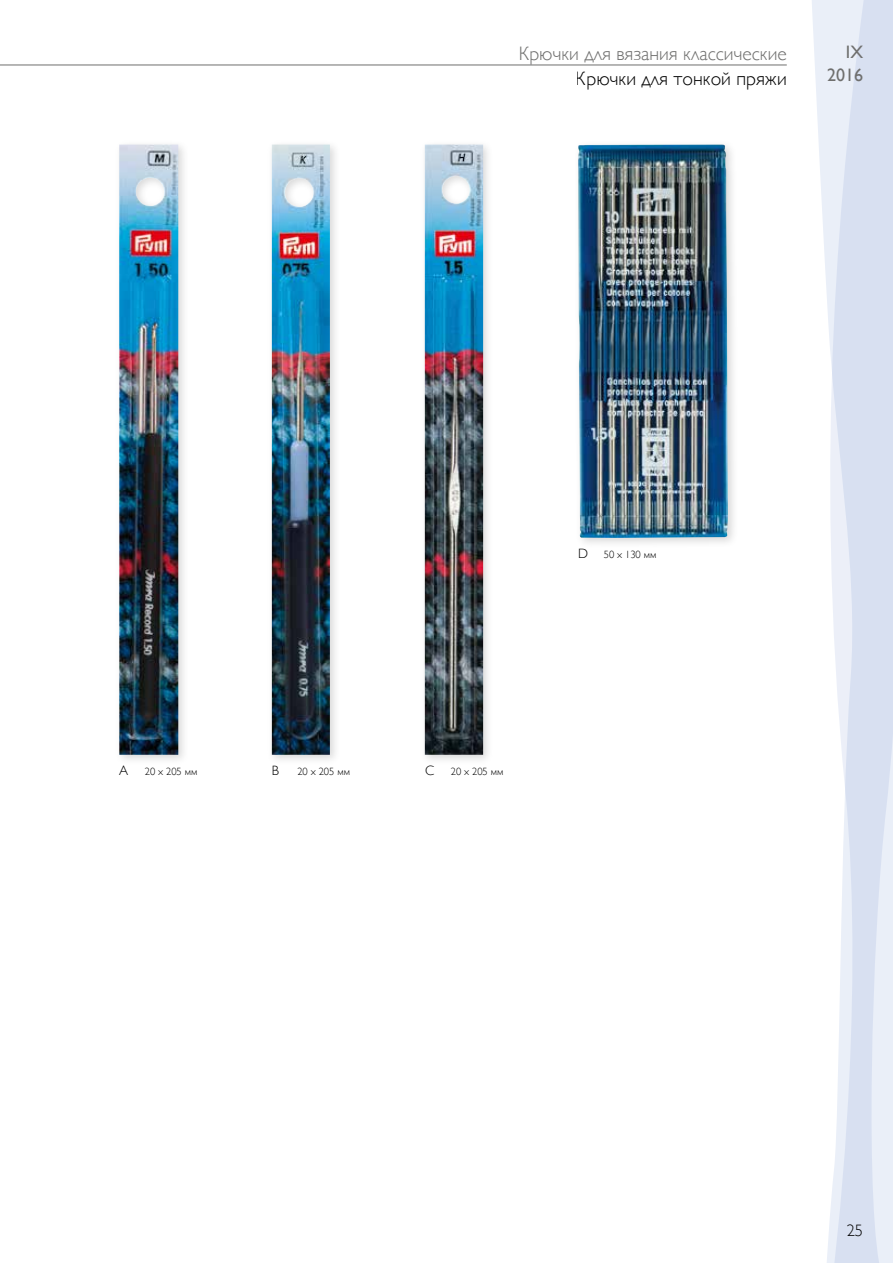
<style>
.page{position:relative;width:893px;height:1263px;background:#fff}
.page>*{position:absolute;margin:0;border:0;box-sizing:border-box;transform-origin:0 0}
.t1{font:300 19.5px "Gill Sans";color:#6f6f6e}
.t2{font:300 19.5px "Gill Sans";color:#000}
.t3{font:18px "Gill Sans";color:#6f6f6e}
.t4{font:300 16.5px "Gill Sans";color:#000}
.t5{font:300 13.5px "Gill Sans";color:#000}
.t6{font:300 10.5px "Gill Sans";color:#000}
.s1{font-size:13.5px}
</style>
<div class="page">
<svg style="left:812px;top:0;width:12px;height:237px;fill:#eaeff8"></svg>
<svg style="left:824px;top:0;width:69px;height:1263px;background:#e2e8f4"></svg>
<div style="left:114px;top:139px;width:76px;height:627px;background:#000;opacity:.15"></div>
<img style="left:119px;top:145px;width:59px;height:610px">
<div style="left:267px;top:139px;width:74px;height:627px;background:#000;opacity:.15"></div>
<img style="left:272px;top:145px;width:58px;height:610px">
<div style="left:420px;top:139px;width:74px;height:627px;background:#000;opacity:.15"></div>
<img style="left:425px;top:145px;width:58px;height:610px">
<div style="left:573px;top:139px;width:166px;height:410px;background:#000;opacity:.15"></div>
<img style="left:578px;top:145px;width:150px;height:393px">
<hr style="left:0;top:65px;width:787px;height:1px;background:#6f6f6e">
<h1 class="t1" style="left:519px;top:42px;width:270px">Крючки для вязания классические</h1>
<h2 class="t3" style="left:846px;top:42px;width:19px">IX</h2>
<h1 class="t2" style="left:576px;top:68px;width:212px">Крючки для тонкой пряжи</h1>
<h2 class="t3" style="left:827px;top:65px;width:37px">2016</h2>
<p class="t6" style="left:578px;top:549px;width:80px"><span class="s1">D</span> 50 x 130 мм</p>
<p class="t6" style="left:119px;top:765px;width:80px"><span class="s1">A</span> 20 x 205 мм</p>
<p class="t5" style="left:272px;top:763px;width:9px">B</p>
<p class="t6" style="left:297px;top:765px;width:54px">20 x 205 мм</p>
<p class="t6" style="left:425px;top:765px;width:80px"><span class="s1">C</span> 20 x 205 мм</p>
<h3 class="t4" style="left:847px;top:1221px;width:18px">25</h3>
</div>
